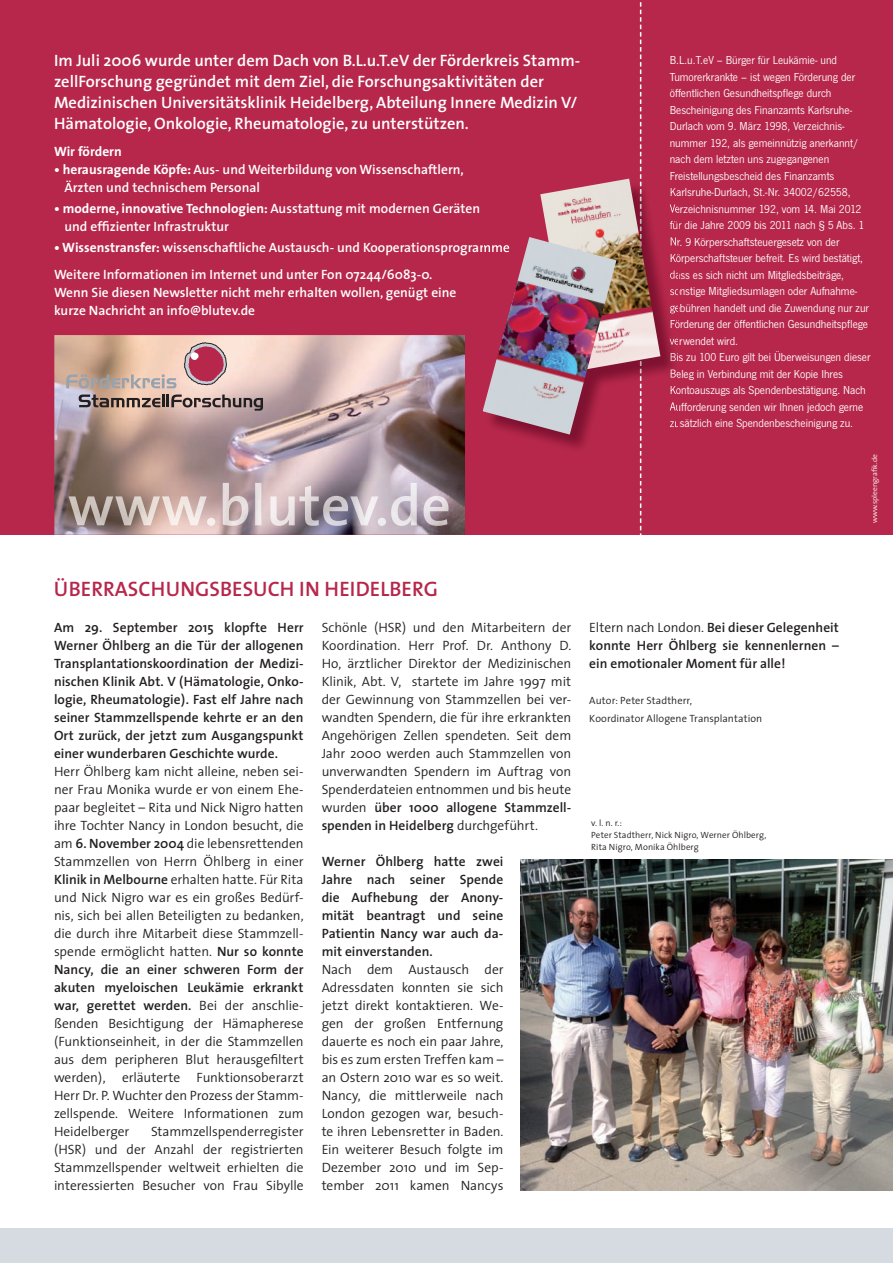
<style>
.page{position:relative;width:893px;height:1263px;background:#fff}
.page>*{position:absolute;margin:0;border:0;box-sizing:border-box;transform-origin:0 0}
.t1{font:600 21px "The Sans";color:#b6274b}
.t2{font:600 16.5px/21px "The Sans";color:#fff}
.t3{font:300 13.5px/18px "The Sans";letter-spacing:-.005em;color:#231f20;text-align:justify}
.t4{font:600 13.5px/18px "The Sans";color:#231f20;text-align:justify}
.t5{font:600 13.5px/18px "The Sans";color:#fff}
.t6{font:700 13.5px "The Sans";color:#fff}
.t7{font:12px/16.5px "News Got T";color:#fff}
.t8{font:300 10.5px/18px "The Sans";letter-spacing:.005em;color:#231f20}
.t9{font:300 9px/12px "The Sans";letter-spacing:.01em;color:#231f20}
.t10{font:300 7.5px "The Sans";color:#fff}
.s1{font-weight:700}
.s2{font-weight:600}
.s3{font-weight:300}
</style>
<div class="page">
<div style="left:0;top:0;width:893px;height:535px;background:#b6274b"></div>
<div style="left:0;top:1229px;width:893px;height:34px;background:#d6dbe1"></div>
<svg style="left:640px;top:2px;width:1px;height:533px"></svg>
<img style="left:54px;top:335px;width:411px;height:200px">
<svg style="left:66px;top:342px;width:197px;height:69px;background:#caa99f"></svg>
<img style="left:69px;top:483px;width:379px;height:43px">
<img style="left:526px;top:188px;width:148px;height:264px">
<img style="left:640px;top:372px;width:1px;height:80px">
<svg style="left:671px;top:188px;width:7px;height:10px"></svg>
<svg style="left:670px;top:204px;width:8px;height:10px"></svg>
<svg style="left:669px;top:221px;width:9px;height:10px"></svg>
<svg style="left:671px;top:237px;width:7px;height:10px"></svg>
<svg style="left:671px;top:254px;width:7px;height:10px"></svg>
<svg style="left:670px;top:270px;width:8px;height:27px"></svg>
<svg style="left:670px;top:303px;width:8px;height:11px"></svg>
<svg style="left:671px;top:320px;width:7px;height:10px"></svg>
<svg style="left:669px;top:336px;width:9px;height:9px"></svg>
<svg style="left:671px;top:351px;width:7px;height:12px"></svg>
<svg style="left:671px;top:369px;width:7px;height:10px"></svg>
<svg style="left:671px;top:386px;width:7px;height:10px"></svg>
<svg style="left:669px;top:402px;width:9px;height:11px"></svg>
<svg style="left:670px;top:419px;width:8px;height:10px"></svg>
<img style="left:540px;top:179px;width:120px;height:193px">
<img style="left:483px;top:237px;width:133px;height:198px">
<img style="left:520px;top:859px;width:373px;height:332px">
<p class="t2" style="left:54px;top:49px;width:528px">Im Juli 2006 wurde unter dem Dach von B.L.u.T.eV der Förderkreis Stamm&shy;zellForschung gegründet mit dem Ziel, die Forschungsaktivitäten der Medizinischen Universitätsklinik Heidelberg, Abteilung Innere Medizin V/ Hämatologie, Onkologie, Rheumatologie, zu unterstützen.</p>
<p class="t6" style="left:54px;top:140px;width:69px">Wir fördern</p>
<p class="t5" style="left:65px;top:160px;width:401px;text-indent:-11px"><span class="s1">• herausragende Köpfe:</span> Aus- und Weiterbildung von Wissenschaftlern,<br>Ärzten und technischem Personal</p>
<p class="t5" style="left:65px;top:199px;width:417px;text-indent:-11px"><span class="s1">• moderne, innovative Technologien:</span> Ausstattung mit modernen Geräten und effizienter Infrastruktur</p>
<p class="t5" style="left:54px;top:234px;width:457px;line-height:27px"><span class="s1">• Wissenstransfer:</span> wissenschaftliche Austausch- und Kooperationsprogramme<br>Weitere Informationen im Internet und unter Fon 07244/6083-0.</p>
<p class="t5" style="left:54px;top:283px;width:404px">Wenn Sie diesen Newsletter nicht mehr erhalten wollen, genügt eine kurze Nachricht an info@blutev.de</p>
<p class="t7" style="left:670px;top:51px;width:202px">B.L.u.T.eV – Bürger für Leukämie- und Tumorerkrankte – ist wegen Förderung der öffentlichen Gesundheitspflege durch Bescheinigung des Finanzamts Karlsruhe-Durlach vom 9. März 1998, Verzeichnis&shy;nummer 192, als gemeinnützig anerkannt/ nach dem letzten uns zugegangenen Freistellungsbescheid des Finanzamts Karlsruhe-Durlach, St.-Nr. 34002/62558, Verzeichnisnummer 192, vom 14. Mai 2012 für die Jahre 2009 bis 2011 nach § 5 Abs. 1<br>Nr. 9 Körperschaftsteuergesetz von der Körperschaftsteuer befreit. Es wird bestätigt, dass es sich nicht um Mitgliedsbeiträge, sonstige Mitgliedsumlagen oder Aufnahme&shy;gebühren handelt und die Zuwendung nur zur Förderung der öffentlichen Gesundheitspflege verwendet wird.<br>Bis zu 100 Euro gilt bei Überweisungen dieser Beleg in Verbindung mit der Kopie Ihres Kontoauszugs als Spendenbestätigung. Nach Aufforderung senden wir Ihnen jedoch gerne zusätzlich eine Spendenbescheinigung zu.</p>
<p class="t10" style="left:868px;top:523px;width:70px;rotate:-90deg">www.spleengrafik.de</p>
<h1 class="t1" style="left:54px;top:571px;width:385px">ÜBERRASCHUNGSBESUCH IN HEIDELBERG</h1>
<p class="t4" style="left:54px;top:618px;width:251px">Am 29. September 2015 klopfte Herr Werner Öhlberg an die Tür der allogenen Transplantationskoordination der Medizi&shy;nischen Klinik Abt. V (Hämatologie, Onko&shy;logie, Rheumatologie). Fast elf Jahre nach seiner Stammzellspende kehrte er an den Ort zurück, der jetzt zum Ausgangspunkt einer wunderbaren Geschichte wurde.</p>
<p class="t3" style="left:54px;top:762px;width:251px">Herr Öhlberg kam nicht alleine, neben sei&shy;ner Frau Monika wurde er von einem Ehe&shy;paar begleitet – Rita und Nick Nigro hatten ihre Tochter Nancy in London besucht, die am <span class="s2">6. November 2004</span> die lebensrettenden Stammzellen von Herrn Öhlberg in einer <span class="s2">Klinik in Melbourne</span> erhalten hatte. Für Rita und Nick Nigro war es ein großes Bedürf&shy;nis, sich bei allen Beteiligten zu bedanken, die durch ihre Mitarbeit diese Stammzell&shy;spende ermöglicht hatten. <span class="s2">Nur so konnte Nancy, die an einer schweren Form der akuten myeloischen Leukämie erkrankt war, gerettet werden.</span> Bei der anschlie&shy;ßenden Besichtigung der Hämapherese (Funktionseinheit, in der die Stammzellen aus dem peripheren Blut herausgefiltert werden), erläuterte Funktionsoberarzt Herr Dr. P. Wuchter den Prozess der Stamm&shy;zellspende. Weitere Informationen zum Heidelberger</p>
<p class="t3" style="left:322px;top:618px;width:251px">Schönle (HSR) und den Mitarbeitern der Koordination. Herr Prof. Dr. Anthony D.<br>Ho, ärztlicher Direktor der Medizinischen Klinik, Abt. V, startete im Jahre 1997 mit der Gewinnung von Stammzellen bei ver&shy;wandten Spendern, die für ihre erkrankten Angehörigen Zellen spendeten. Seit dem Jahr 2000 werden auch Stammzellen von unverwandten Spendern im Auftrag von Spenderdateien entnommen und bis heute wurden <span class="s2">über 1000 allogene Stammzell&shy;spenden in Heidelberg</span> durchgeführt.</p>
<p class="t4" style="left:322px;top:852px;width:183px">Werner Öhlberg hatte zwei Jahre nach seiner Spende die Aufhebung der Anony&shy;mität beantragt und seine Patientin Nancy war auch da&shy;mit einverstanden.</p>
<p class="t3" style="left:322px;top:960px;width:183px">Nach dem Austausch der Adressdaten konnten sie sich jetzt direkt kontaktieren. We&shy;gen der großen Entfernung dauerte es noch ein paar Jahre, bis es zum ersten Treffen kam – an Ostern 2010 war es so weit.<br>Nancy, die mittlerweile nach London gezogen war, besuch&shy;te ihren Lebensretter in Baden.<br>Ein weiterer Besuch folgte im Dezember 2010 und im Sep&shy;tember 2011 kamen Nancys</p>
<p class="t3" style="left:54px;top:1122px;width:251px;text-indent:97px">Stammzellspenderregister (HSR) und der Anzahl der registrierten Stammzellspender weltweit erhielten die interessierten Besucher von Frau Sibylle</p>
<p class="t4" style="left:589px;top:618px;width:251px"><span class="s3">Eltern nach London.</span> Bei dieser Gelegenheit konnte Herr Öhlberg sie kennenlernen – ein emotionaler Moment für alle!</p>
<p class="t8" style="left:589px;top:691px;width:174px">Autor: Peter Stadtherr,<br>Koordinator Allogene Transplantation</p>
<p class="t9" style="left:591px;top:816px;width:177px">v. l. n. r.:<br>Peter Stadtherr, Nick Nigro, Werner Öhlberg,<br>Rita Nigro, Monika Öhlberg</p>
</div>
